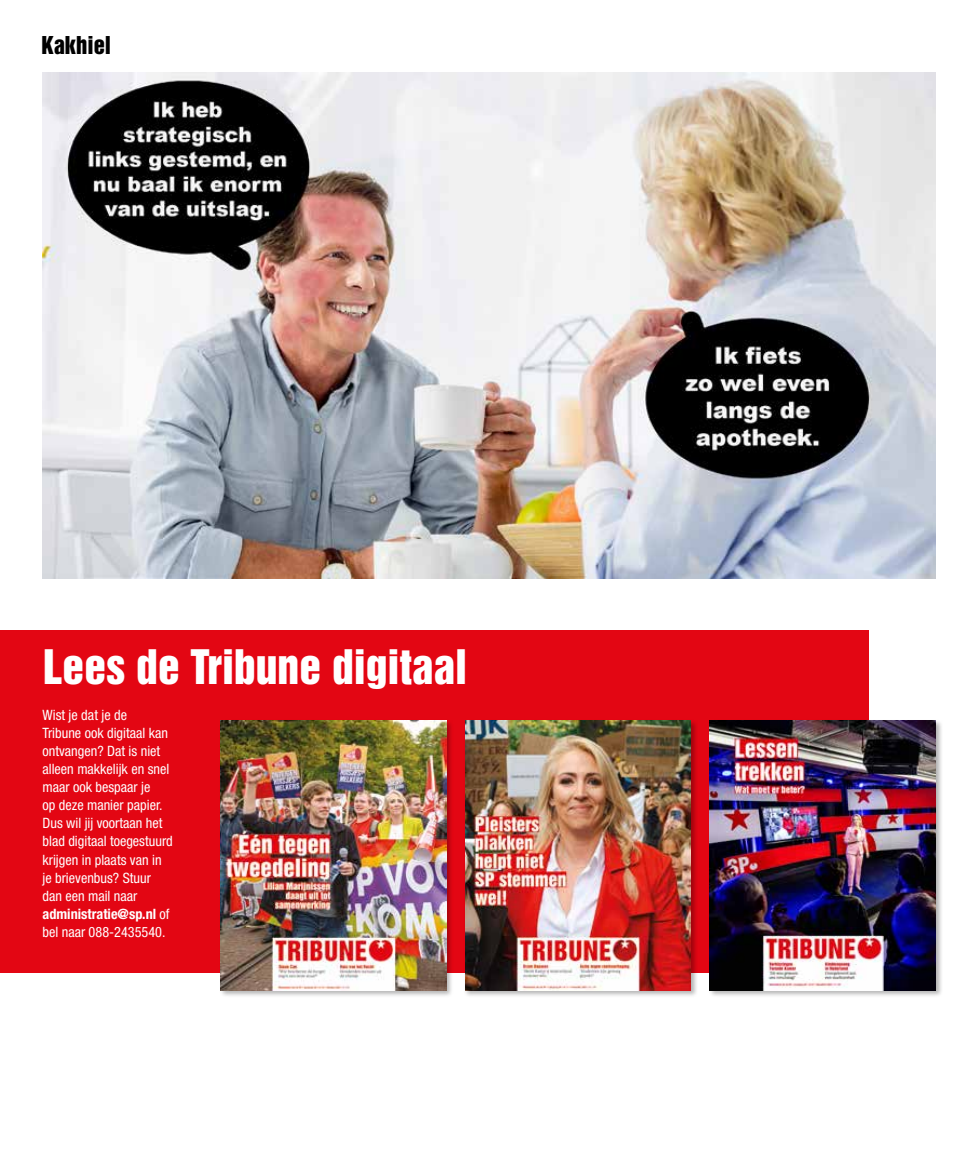
<style>
.page{position:relative;width:978px;height:1170px;background:#fff}
.page>*{position:absolute;margin:0;border:0;box-sizing:border-box;transform-origin:0 0}
.t1{font:43.5px "Helvetica Inserat SP";color:#fff}
.t2{font:22.5px "Helvetica Inserat LT Std";color:#000}
.t3{font:condensed 14.25px/18px "Helvetica Neue LT Std";color:#fff}
.s1{font-weight:700}
</style>
<div class="page">
<div style="left:0;top:630px;width:869px;height:342px;background:#e30613"></div>
<img style="left:43px;top:72px;width:892px;height:506px">
<div style="left:463px;top:718px;width:235px;height:279px;background:#000;opacity:.3"></div>
<img style="left:465px;top:720px;width:226px;height:270px">
<div style="left:219px;top:718px;width:235px;height:279px;background:#000;opacity:.3"></div>
<img style="left:220px;top:720px;width:226px;height:270px">
<div style="left:708px;top:718px;width:235px;height:279px;background:#000;opacity:.3"></div>
<img style="left:710px;top:720px;width:225px;height:270px">
<h2 class="t2" style="left:42px;top:32px;width:71px">Kakhiel</h2>
<h1 class="t1" style="left:43px;top:641px;width:426px">Lees de Tribune digitaal</h1>
<p class="t3" style="left:43px;top:706px;width:132px">Wist je dat je de<br>Tribune ook digitaal kan ontvangen? Dat is niet alleen makkelijk en snel maar ook bespaar je<br>op deze manier papier.<br>Dus wil jij voortaan het blad digitaal toegestuurd krijgen in plaats van in je brievenbus? Stuur dan een mail naar <span class="s1">administratie@sp.nl</span> of bel naar 088-2435540.</p>
</div>
